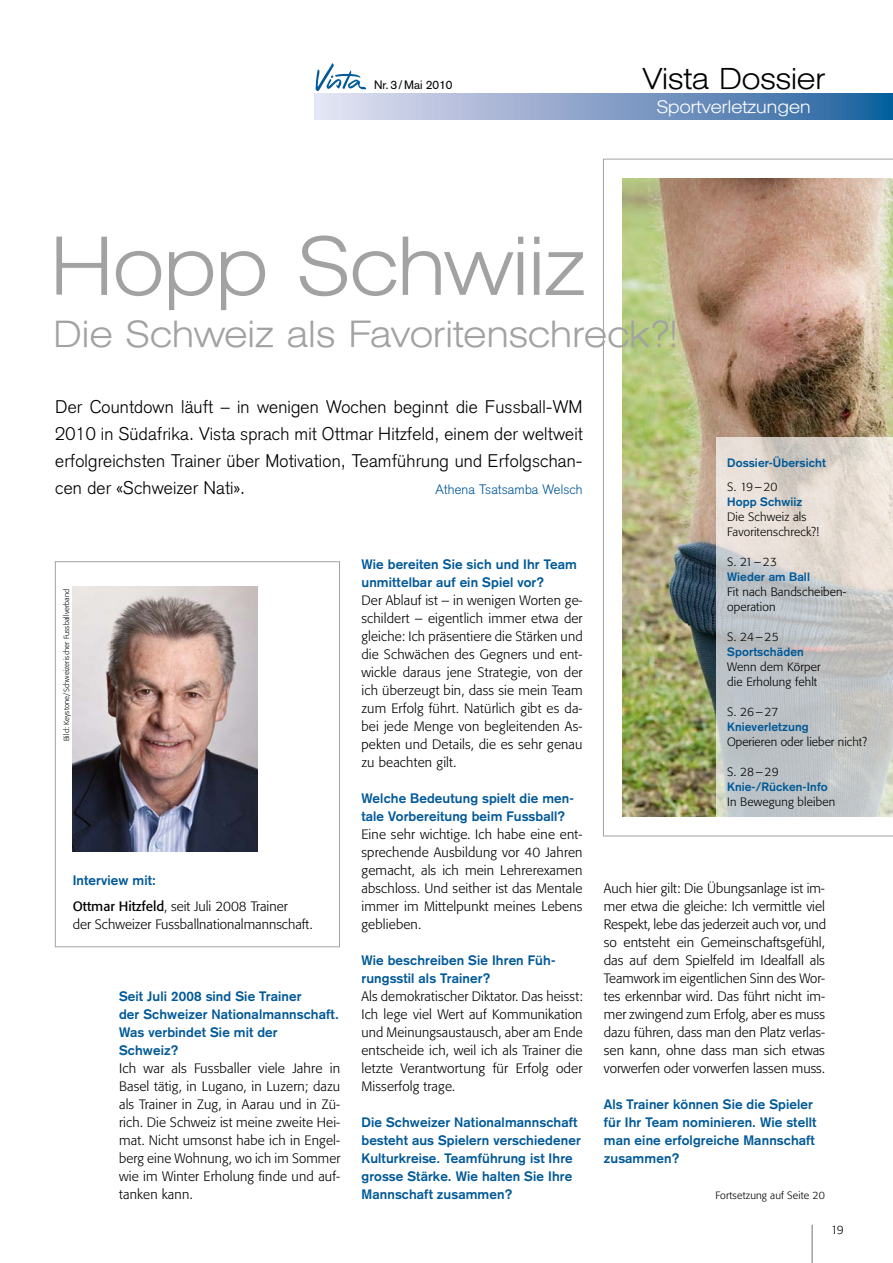
<style>
.page{position:relative;width:893px;height:1263px;background:#fff}
.page>*{position:absolute;margin:0;border:0;box-sizing:border-box;transform-origin:0 0}
.t1{font:300 expanded 82.5px "AK12";color:#a2a2a2}
.t2{font:300 expanded 37.5px "AK12";letter-spacing:.005em;color:#a2a2a2}
.t3{font:300 expanded 30px "AK12";color:#000}
.t4{font:300 18px/27px "Akzidenz Grotesk";letter-spacing:.01em;color:#000;text-align:justify}
.t5{font:300 expanded 18px "AK12";color:#fff}
.t6{font:300 13.5px/18px "Formata BQ";letter-spacing:.01em;color:#000;text-align:justify}
.t7{font:700 13.5px/18px "Akzidenz Grotesk";letter-spacing:.01em;color:#005998}
.t8{font:300 13.5px "Akzidenz Grotesk";letter-spacing:.01em;color:#005998}
.t9{font:300 12px/15px "Formata BQ";letter-spacing:.01em;color:#000}
.t10{font:700 12px "Akzidenz Grotesk";letter-spacing:.01em;color:#005998}
.t11{font:12px "Akzidenz Grotesk";color:#000}
.t12{font:300 10.5px "Formata BQ";letter-spacing:.01em;color:#000}
.t13{font:300 7.5px "Formata BQ";letter-spacing:.01em;color:#000}
.s1{font-weight:400}
</style>
<div class="page">
<img style="left:315px;top:63px;width:52px;height:29px">
<svg style="left:315px;top:94px;width:577px;height:25px;background:#84a1c7"></svg>
<img style="left:603px;top:158px;width:289px;height:679px">
<svg style="left:716px;top:437px;width:176px;height:379px;background:#cccbca"></svg>
<hr style="left:811px;top:1225px;width:2px;height:38px;background:#a2a2a2">
<div style="left:55px;top:561px;width:285px;height:386px;border:1px solid #a2a2a2"></div>
<img style="left:73px;top:586px;width:185px;height:265px">
<p class="t11" style="left:374px;top:78px;width:80px">Nr. 3 / Mai 2010</p>
<h3 class="t3" style="left:642px;top:62px;width:184px">Vista Dossier</h3>
<h3 class="t5" style="left:657px;top:96px;width:155px">Sportverletzungen</h3>
<h1 class="t1" style="left:49px;top:219px;width:536px">Hopp Schwiiz</h1>
<h2 class="t2" style="left:53px;top:313px;width:625px">Die Schweiz als Favoritenschreck?!</h2>
<p class="t4" style="left:55px;top:394px;width:529px">Der Countdown läuft – in wenigen Wochen beginnt die Fussball-WM 2010 in Südafrika. Vista sprach mit Ottmar Hitzfeld, einem der weltweit erfolgreichsten Trainer über Motivation, Teamführung und Erfolgschan&shy;cen der «Schweizer Nati».</p>
<p class="t8" style="left:436px;top:482px;width:149px">Athena Tsatsamba Welsch</p>
<p class="t13" style="left:62px;top:741px;width:154px;rotate:-90deg">Bild: Keystone/Schweizerischer Fussballverband</p>
<p class="t7" style="left:73px;top:871px;width:85px">Interview mit:</p>
<p class="t6" style="left:73px;top:898px;width:241px"><span class="s1">Ottmar Hitzfeld</span>, seit Juli 2008 Trainer<br>der Schweizer Fussballnationalmannschaft.</p>
<p class="t7" style="left:119px;top:987px;width:221px">Seit Juli 2008 sind Sie Trainer<br>der Schweizer Nationalmannschaft.<br>Was verbindet Sie mit der<br>Schweiz?</p>
<p class="t6" style="left:119px;top:1060px;width:223px">Ich war als Fussballer viele Jahre in Basel tätig, in Lugano, in Luzern; dazu als Trainer in Zug, in Aarau und in Zü&shy;rich. Die Schweiz ist meine zweite Hei&shy;mat. Nicht umsonst habe ich in Engel&shy;berg eine Wohnung, wo ich im Sommer wie im Winter Erholung finde und auf&shy;tanken kann.</p>
<p class="t7" style="left:361px;top:555px;width:217px">Wie bereiten Sie sich und Ihr Team unmittelbar auf ein Spiel vor?</p>
<p class="t6" style="left:361px;top:591px;width:223px">Der Ablauf ist – in wenigen Worten ge&shy;schildert – eigentlich immer etwa der gleiche: Ich präsentiere die Stärken und die Schwächen des Gegners und ent&shy;wickle daraus jene Strategie, von der ich überzeugt bin, dass sie mein Team zum Erfolg führt. Natürlich gibt es da&shy;bei jede Menge von begleitenden As&shy;pekten und Details, die es sehr genau zu beachten gilt.</p>
<p class="t7" style="left:361px;top:789px;width:214px">Welche Bedeutung spielt die men&shy;tale Vorbereitung beim Fussball?</p>
<p class="t6" style="left:361px;top:825px;width:223px">Eine sehr wichtige. Ich habe eine ent&shy;sprechende Ausbildung vor 40 Jahren gemacht, als ich mein Lehrerexamen abschloss. Und seither ist das Mentale immer im Mittelpunkt meines Lebens geblieben.</p>
<p class="t7" style="left:361px;top:951px;width:196px">Wie beschreiben Sie Ihren Füh&shy;rungsstil als Trainer?</p>
<p class="t6" style="left:361px;top:988px;width:223px">Als demokratischer Diktator. Das heisst:<br>Ich lege viel Wert auf Kommunikation und Meinungsaustausch, aber am Ende entscheide ich, weil ich als Trainer die letzte Verantwortung für Erfolg oder Misserfolg trage.</p>
<p class="t7" style="left:361px;top:1113px;width:221px">Die Schweizer Nationalmannschaft besteht aus Spielern verschiedener Kulturkreise. Teamführung ist Ihre grosse Stärke. Wie halten Sie Ihre Mannschaft zusammen?</p>
<p class="t10" style="left:727px;top:456px;width:100px">Dossier-Übersicht</p>
<p class="t9" style="left:727px;top:479px;width:52px">S. 19–20</p>
<p class="t10" style="left:727px;top:494px;width:77px">Hopp Schwiiz</p>
<p class="t9" style="left:727px;top:509px;width:94px">Die Schweiz als<br>Favoritenschreck?!</p>
<p class="t9" style="left:727px;top:554px;width:51px">S. 21–23</p>
<p class="t10" style="left:727px;top:569px;width:84px">Wieder am Ball</p>
<p class="t9" style="left:727px;top:584px;width:121px">Fit nach Bandscheiben&shy;operation</p>
<p class="t9" style="left:727px;top:629px;width:53px">S. 24–25</p>
<p class="t10" style="left:727px;top:644px;width:78px">Sportschäden</p>
<p class="t9" style="left:727px;top:659px;width:95px">Wenn dem Körper die Erholung fehlt</p>
<p class="t9" style="left:727px;top:704px;width:53px">S. 26–27</p>
<p class="t10" style="left:727px;top:719px;width:83px">Knieverletzung</p>
<p class="t9" style="left:727px;top:734px;width:141px">Operieren oder lieber nicht?</p>
<p class="t9" style="left:727px;top:764px;width:53px">S. 28–29</p>
<p class="t10" style="left:727px;top:779px;width:102px">Knie-/Rücken-Info</p>
<p class="t9" style="left:727px;top:794px;width:110px">In Bewegung bleiben</p>
<p class="t6" style="left:604px;top:879px;width:224px">Auch hier gilt: Die Übungsanlage ist im&shy;mer etwa die gleiche: Ich vermittle viel Respekt, lebe das jederzeit auch vor, und so entsteht ein Gemeinschaftsgefühl, das auf dem Spielfeld im Idealfall als Teamwork im eigentlichen Sinn des Wor&shy;tes erkennbar wird. Das führt nicht im&shy;mer zwingend zum Erfolg, aber es muss dazu führen, dass man den Platz verlas&shy;sen kann, ohne dass man sich etwas vorwerfen oder vorwerfen lassen muss.</p>
<p class="t7" style="left:604px;top:1095px;width:214px">Als Trainer können Sie die Spieler für Ihr Team nominieren. Wie stellt man eine erfolgreiche Mannschaft zusammen?</p>
<p class="t12" style="left:715px;top:1189px;width:111px">Fortsetzung auf Seite 20</p>
<p class="t9" style="left:831px;top:1222px;width:15px">19</p>
</div>
